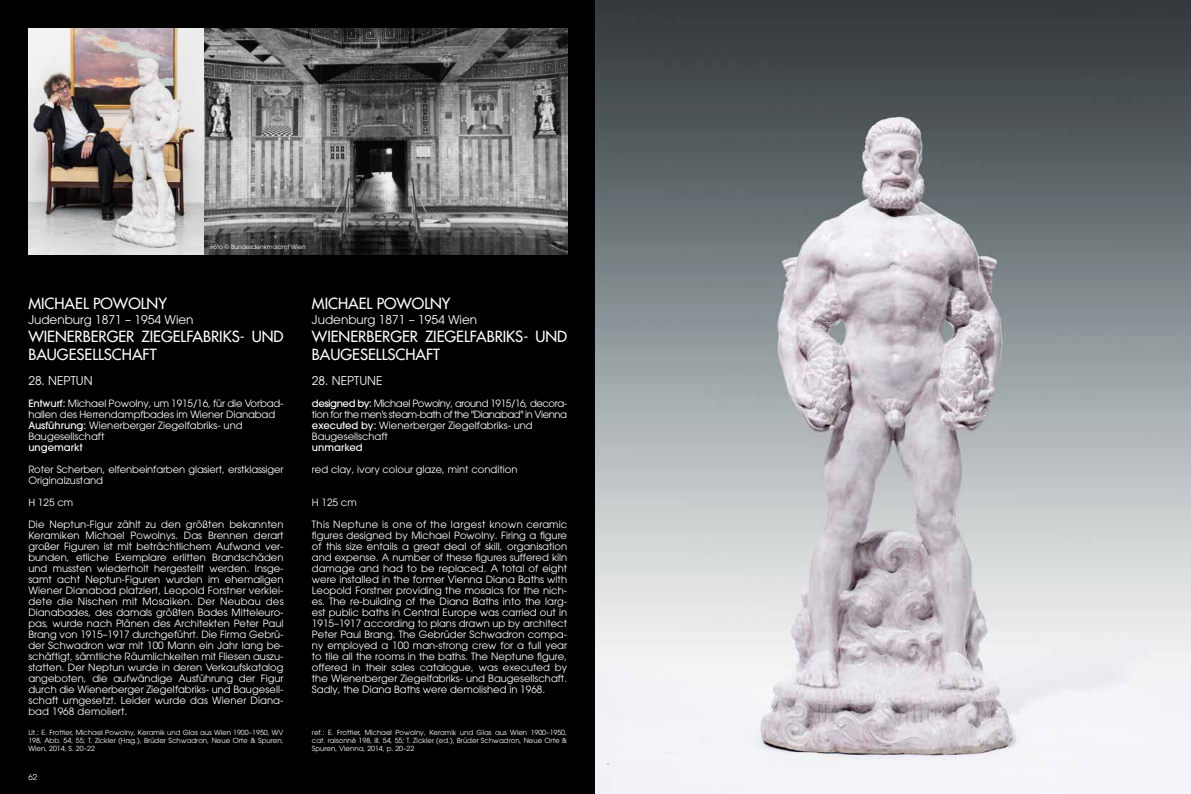
<style>
.page{position:relative;width:1191px;height:794px;background:#000}
.page>*{position:absolute;margin:0;border:0;box-sizing:border-box;transform-origin:0 0}
.t1{font:15px/18px "Futura";color:#fff}
.t2{font:12px "Avant Garde";color:#fff}
.t3{font:10px/11px "Avant Garde";color:#fff}
.t4{font:10px/11px "Avant Garde";letter-spacing:-.04em;color:#fff}
.t5{font:500 10px "Avant Garde";color:#fff}
.t6{font:8px "Avant Garde";color:#fff}
.t7{font:7px/8.4px "Avant Garde";color:#fff;text-align:justify}
.t8{font:6px "Avant Garde";color:#fff}
.s1{font-weight:500}
</style>
<div class="page">
<img style="left:28px;top:28px;width:176px;height:226px">
<img style="left:595px;top:0;width:596px;height:794px">
<img style="left:204px;top:28px;width:363px;height:226px">
<p class="t8" style="left:210px;top:243px;width:97px">Foto © Bundesdenkmalamt Wien</p>
<h1 class="t1" style="left:28px;top:295px;width:140px">MICHAEL POWOLNY</h1>
<p class="t2" style="left:28px;top:312px;width:167px">Judenburg 1871 – 1954 Wien</p>
<h1 class="t1" style="left:28px;top:327px;width:257px">WIENERBERGER ZIEGELFABRIKS- UND<br>BAUGESELLSCHAFT</h1>
<p class="t2" style="left:28px;top:374px;width:66px">28. NEPTUN</p>
<p class="t3" style="left:28px;top:398px;width:257px"><span class="s1">Entwurf:</span> Michael Powolny, um 1915/16, für die Vorbad&shy;hallen des Herrendampfbades im Wiener Dianabad <span class="s1">Ausführung:</span> Wienerberger Ziegelfabriks- und Baugesellschaft</p>
<p class="t5" style="left:28px;top:441px;width:56px">ungemarkt</p>
<p class="t3" style="left:28px;top:464px;width:257px">Roter Scherben, elfenbeinfarben glasiert, erstklassiger<br>Originalzustand</p>
<p class="t3" style="left:28px;top:497px;width:46px">H 125 cm</p>
<p class="t3" style="left:28px;top:519px;width:257px;text-align:justify">Die Neptun-Figur zählt zu den größten bekannten Keramiken Michael Powolnys. Das Brennen derart großer Figuren ist mit beträchtlichem Aufwand ver&shy;bunden, etliche Exemplare erlitten Brandschäden und mussten wiederholt hergestellt werden. Insge&shy;samt acht Neptun-Figuren wurden im ehemaligen Wiener Dianabad platziert, Leopold Forstner verklei&shy;dete die Nischen mit Mosaiken. Der Neubau des Dianabades, des damals größten Bades Mitteleuro&shy;pas, wurde nach Plänen des Architekten Peter Paul Brang von 1915–1917 durchgeführt. Die Firma Gebrü&shy;der Schwadron war mit 100 Mann ein Jahr lang be&shy;schäftigt, sämtliche Räumlichkeiten mit Fliesen auszu&shy;statten. Der Neptun wurde in deren Verkaufskatalog angeboten, die aufwändige Ausführung der Figur durch die Wienerberger Ziegelfabriks- und Baugesell&shy;schaft umgesetzt. Leider wurde das Wiener Diana&shy;bad 1968 demoliert.</p>
<p class="t7" style="left:28px;top:728px;width:257px">Lit.: E. Frottier, Michael Powolny, Keramik und Glas aus Wien 1900–1950, WV 198, Abb. 54, 55; T. Zickler (Hrsg.), Brüder Schwadron, Neue Orte &amp; Spuren, Wien, 2014, S. 20–22</p>
<p class="t6" style="left:28px;top:772px;width:10px">62</p>
<h1 class="t1" style="left:312px;top:295px;width:140px">MICHAEL POWOLNY</h1>
<p class="t2" style="left:312px;top:312px;width:167px">Judenburg 1871 – 1954 Wien</p>
<h1 class="t1" style="left:312px;top:327px;width:257px">WIENERBERGER ZIEGELFABRIKS- UND<br>BAUGESELLSCHAFT</h1>
<p class="t2" style="left:312px;top:374px;width:72px">28. NEPTUNE</p>
<p class="t4" style="left:312px;top:398px;width:257px"><span class="s1">designed by:</span> Michael Powolny, around 1915/16, decora&shy;tion for the men's steam-bath of the "Dianabad" in Vienna <span class="s1">executed by:</span> Wienerberger Ziegelfabriks- und Baugesellschaft</p>
<p class="t5" style="left:312px;top:441px;width:52px">unmarked</p>
<p class="t3" style="left:312px;top:464px;width:207px">red clay, ivory colour glaze, mint condition</p>
<p class="t3" style="left:312px;top:497px;width:46px">H 125 cm</p>
<p class="t3" style="left:312px;top:519px;width:257px;text-align:justify">This Neptune is one of the largest known ceramic figures designed by Michael Powolny. Firing a figure of this size entails a great deal of skill, organisation and expense. A number of these figures suffered kiln damage and had to be replaced. A total of eight were installed in the former Vienna Diana Baths with Leopold Forstner providing the mosaics for the nich&shy;es. The re-building of the Diana Baths into the larg&shy;est public baths in Central Europe was carried out in 1915–1917 according to plans drawn up by architect Peter Paul Brang. The Gebrüder Schwadron compa&shy;ny employed a 100 man-strong crew for a full year to tile all the rooms in the baths. The Neptune figure, offered in their sales catalogue, was executed by the Wienerberger Ziegelfabriks- und Baugesellschaft.<br>Sadly, the Diana Baths were demolished in 1968.</p>
<p class="t7" style="left:312px;top:728px;width:257px">ref.: E. Frottier, Michael Powolny, Keramik und Glas aus Wien 1900–1950, cat. raisonné 198, ill. 54, 55; T. Zickler (ed.), Brüder Schwadron, Neue Orte &amp; Spuren, Vienna, 2014, p. 20–22</p>
</div>
